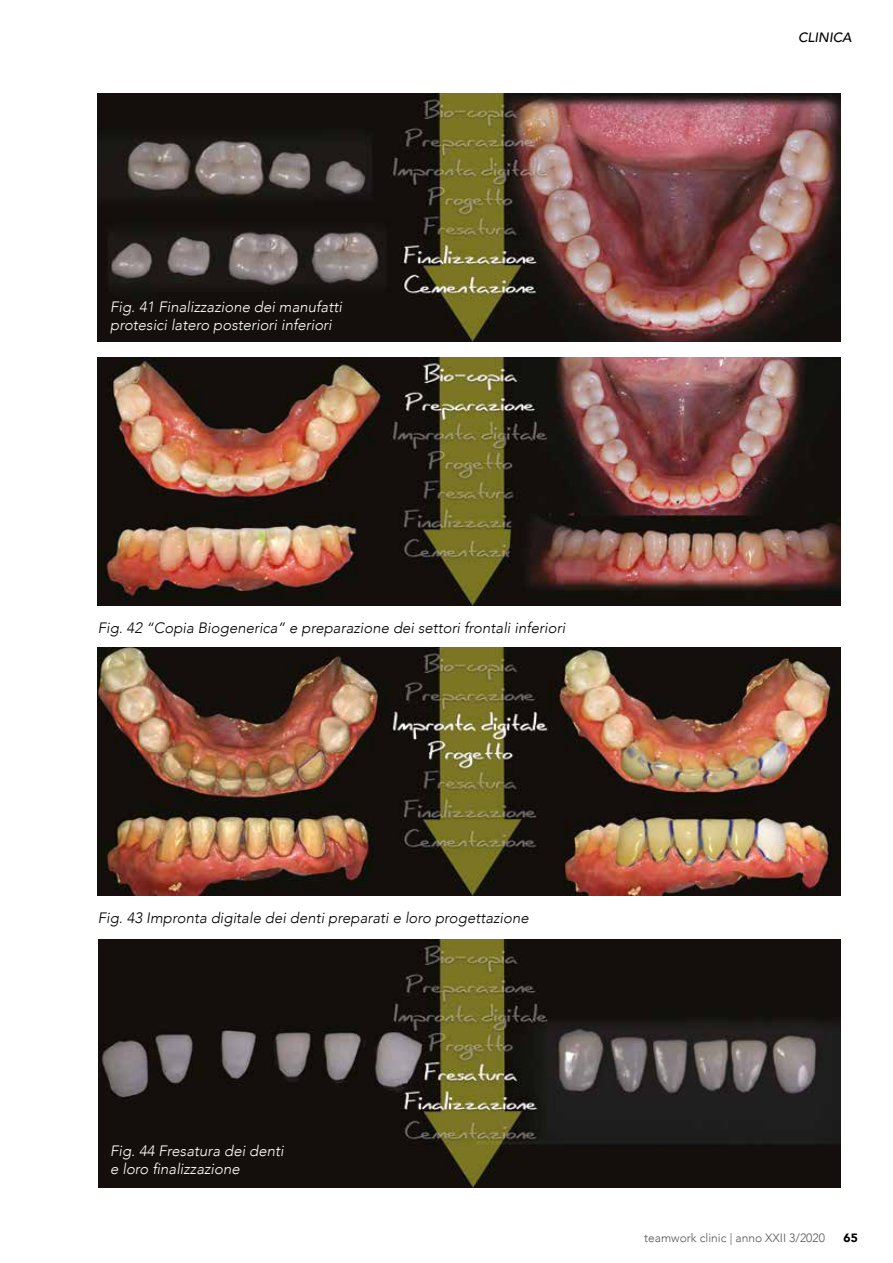
<style>
.page{position:relative;width:893px;height:1263px;background:#fff}
.page>*{position:absolute;margin:0;border:0;box-sizing:border-box;transform-origin:0 0}
.t1{font:italic 300 15px "Avenir";color:#000}
.t2{font:italic 300 15px/18px "Avenir";color:#fff}
.t3{font:italic 500 13.5px "Avenir";color:#000}
.t4{font:300 12px "Avenir";color:#575756}
.t5{font:900 12px "Avenir";color:#000}
</style>
<div class="page">
<img style="left:98px;top:94px;width:742px;height:247px">
<img style="left:98px;top:358px;width:742px;height:248px">
<img style="left:98px;top:648px;width:742px;height:248px">
<img style="left:98px;top:940px;width:743px;height:248px">
<p class="t2" style="left:110px;top:297px;width:233px">Fig. 41 Finalizzazione dei manufatti protesici latero posteriori inferiori</p>
<p class="t3" style="left:798px;top:29px;width:55px">CLINICA</p>
<p class="t1" style="left:98px;top:618px;width:469px">Fig. 42 “Copia Biogenerica” e preparazione dei settori frontali inferiori</p>
<p class="t1" style="left:98px;top:909px;width:432px">Fig. 43 Impronta digitale dei denti preparati e loro progettazione</p>
<p class="t2" style="left:110px;top:1142px;width:175px">Fig. 44 Fresatura dei denti e loro finalizzazione</p>
<p class="t4" style="left:644px;top:1231px;width:182px">teamwork clinic | anno XXII 3/2020</p>
<p class="t5" style="left:844px;top:1227px;width:16px">65</p>
</div>
